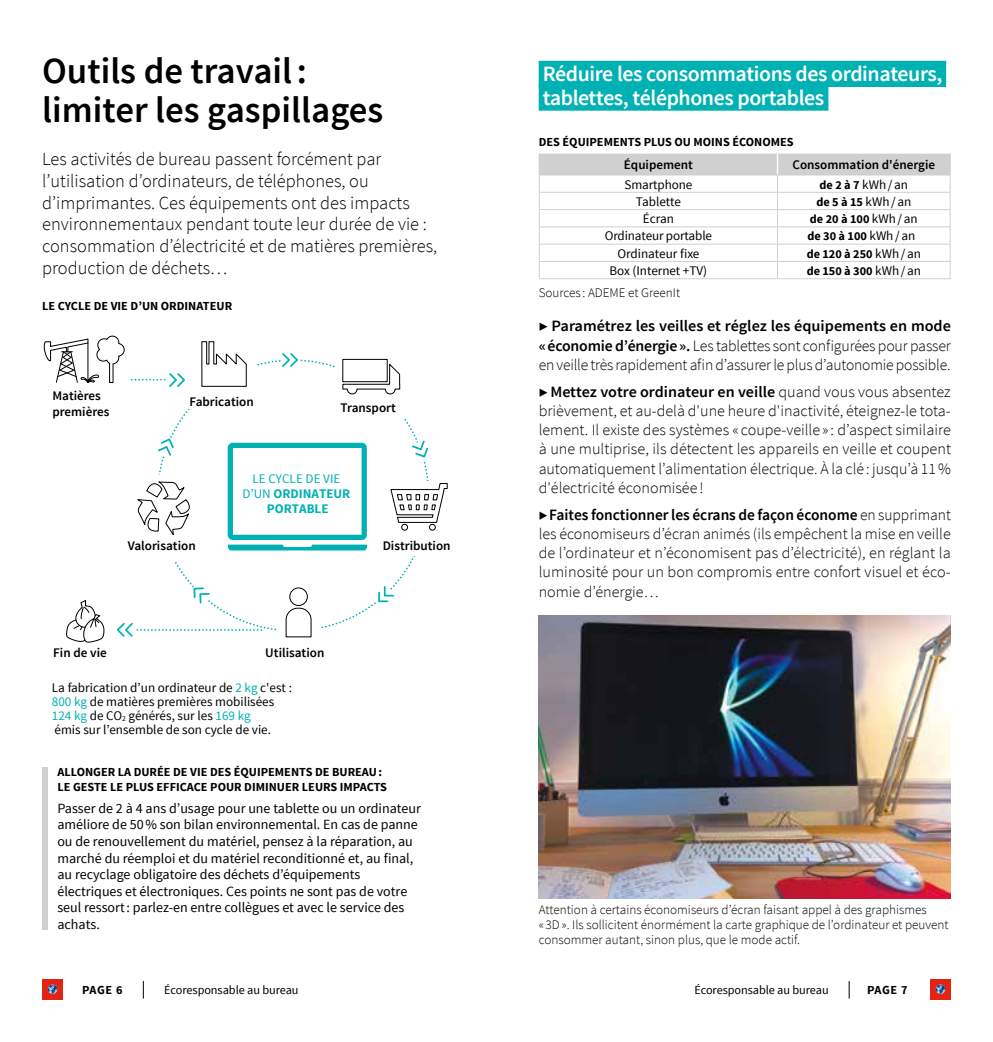
<style>
.page{position:relative;width:993px;height:1042px;background:#fff}
.page>*{position:absolute;margin:0;border:0;box-sizing:border-box;transform-origin:0 0}
.t1{font:600 36.75px/38.5px "Source Sans Pro";color:#000}
.t2{font:600 21.88px/23.6px "Source Sans Pro";letter-spacing:-.02em;color:#fff}
.t3{font:300 18.38px/21.9px "Source Sans Pro";color:#000}
.t4{font:300 15.75px/19.2px "Source Sans Pro";color:#000;text-align:justify}
.t5{font:14px/16.6px "Source Sans Pro";color:#000}
.t6{font:13.12px/14px "Source Sans Pro";color:#000}
.t7{font:300 13.12px/14.9px "Source Sans Pro";color:#000}
.t8{font:600 13.12px/16.3px "Source Sans Pro";color:#000}
.t9{font:700 13.12px/15.2px "Source Sans Pro";color:#00b1b3;text-align:center}
.t10{font:700 12.25px/14.9px "Source Sans Pro";color:#000}
.t11{font:12.25px "Source Sans Pro";letter-spacing:-.005em;color:#000}
.s1{font-weight:400}
.s2{color:#00b1b3}
.s3{font-size:7.7px}
.s4{font-weight:700;font-size:12.25px}
.s5{font-weight:400;font-size:13.12px}
.s6{font-weight:600}
</style>
<div class="page">
<svg style="left:143px;top:981px;width:1px;height:17px"></svg>
<div style="left:42px;top:979px;width:21px;height:21px;background:#e42313"></div>
<svg style="left:48px;top:984px;width:9px;height:10px"></svg>
<svg style="left:848px;top:981px;width:1px;height:17px"></svg>
<div style="left:929px;top:979px;width:21px;height:21px;background:#e42313"></div>
<svg style="left:935px;top:984px;width:9px;height:10px"></svg>
<svg style="left:201px;top:341px;width:46px;height:46px"></svg>
<svg style="left:342px;top:359px;width:58px;height:35px"></svg>
<svg style="left:390px;top:483px;width:57px;height:47px"></svg>
<svg style="left:137px;top:482px;width:53px;height:53px"></svg>
<svg style="left:66px;top:600px;width:38px;height:43px"></svg>
<div style="left:289px;top:588px;width:18px;height:18px;border:1px solid #000;border-radius:50%"></div>
<svg style="left:285px;top:608px;width:26px;height:29px"></svg>
<svg style="left:280px;top:353px;width:18px;height:14px"></svg>
<svg style="left:411px;top:439px;width:17px;height:24px"></svg>
<svg style="left:158px;top:436px;width:16px;height:22px"></svg>
<svg style="left:189px;top:582px;width:24px;height:23px"></svg>
<svg style="left:117px;top:621px;width:144px;height:16px"></svg>
<svg style="left:43px;top:336px;width:142px;height:51px"></svg>
<svg style="left:372px;top:585px;width:23px;height:21px"></svg>
<svg style="left:228px;top:443px;width:139px;height:107px"></svg>
<div style="left:42px;top:767px;width:5px;height:162px;background:#d0d0d0"></div>
<div style="left:538px;top:61px;width:407px;height:26px;background:#00b1b3"></div>
<div style="left:538px;top:84px;width:290px;height:27px;background:#00b1b3"></div>
<hr style="left:538px;top:278px;width:239px;height:1px;background:#d0d0d0">
<hr style="left:777px;top:278px;width:173px;height:1px;background:#d0d0d0">
<svg style="left:538px;top:154px;width:412px;height:124px"></svg>
<img style="left:538px;top:615px;width:412px;height:283px">
<h1 class="t1" style="left:42px;top:53px;width:342px">Outils de travail: limiter les gaspillages</h1>
<p class="t3" style="left:42px;top:148px;width:396px">Les activités de bureau passent forcément par l’utilisation d’ordinateurs, de téléphones, ou d’imprimantes. Ces équipements ont des impacts environnementaux pendant toute leur durée de vie : consommation d’électricité et de matières premières, production de déchets…</p>
<p class="t10" style="left:42px;top:299px;width:191px">LE CYCLE DE VIE D’UN ORDINATEUR</p>
<p class="t8" style="left:52px;top:388px;width:59px">Matières premières</p>
<p class="t8" style="left:189px;top:393px;width:66px">Fabrication</p>
<p class="t8" style="left:340px;top:399px;width:57px">Transport</p>
<p class="t9" style="left:242px;top:471px;width:109px"><span class="s1">LE CYCLE DE VIE<br>D’UN</span> ORDINATEUR<br>PORTABLE</p>
<p class="t8" style="left:128px;top:538px;width:69px">Valorisation</p>
<p class="t8" style="left:382px;top:538px;width:69px">Distribution</p>
<p class="t8" style="left:53px;top:644px;width:55px">Fin de vie</p>
<p class="t8" style="left:265px;top:644px;width:61px">Utilisation</p>
<p class="t6" style="left:52px;top:681px;width:241px">La fabrication d’un ordinateur de <span class="s2">2 kg</span> c'est :<br><span class="s2">800 kg</span> de matières premières mobilisées <span class="s2">124 kg</span> de CO<span class="s3">2</span> générés, sur les <span class="s2">169 kg<br></span>émis sur l’ensemble de son cycle de vie.</p>
<p class="t10" style="left:57px;top:765px;width:331px">ALLONGER LA DURÉE DE VIE DES ÉQUIPEMENTS DE BUREAU:<br>LE GESTE LE PLUS EFFICACE POUR DIMINUER LEURS IMPACTS</p>
<p class="t5" style="left:57px;top:800px;width:365px">Passer de 2 à 4 ans d’usage pour une tablette ou un ordinateur améliore de 50% son bilan environnemental. En cas de panne ou de renouvellement du matériel, pensez à la réparation, au marché du réemploi et du matériel reconditionné et, au final, au recyclage obligatoire des déchets d’équipements électriques et électroniques. Ces points ne sont pas de votre seul ressort: parlez-en entre collègues et avec le service des achats.</p>
<h2 class="t2" style="left:542px;top:62px;width:401px">Réduire les consommations des ordinateurs, tablettes, téléphones portables</h2>
<p class="t10" style="left:538px;top:135px;width:256px">DES ÉQUIPEMENTS PLUS OU MOINS ÉCONOMES</p>
<p class="t8" style="left:623px;top:157px;width:71px">Équipement</p>
<p class="t8" style="left:792px;top:157px;width:144px">Consommation d'énergie</p>
<p class="t6" style="left:624px;top:177px;width:69px">Smartphone</p>
<p class="t6" style="left:819px;top:177px;width:90px"><span class="s4">de 2 à 7</span> kWh/an</p>
<p class="t6" style="left:635px;top:195px;width:47px">Tablette</p>
<p class="t10" style="left:816px;top:195px;width:96px">de 5 à 15 <span class="s5">kWh/an</span></p>
<p class="t6" style="left:642px;top:212px;width:33px">Écran</p>
<p class="t10" style="left:809px;top:212px;width:109px">de 20 à 100 <span class="s5">kWh/an</span></p>
<p class="t6" style="left:604px;top:229px;width:109px">Ordinateur portable</p>
<p class="t10" style="left:807px;top:229px;width:109px">de 30 à 100 <span class="s5">kWh/an</span></p>
<p class="t6" style="left:617px;top:247px;width:84px">Ordinateur fixe</p>
<p class="t10" style="left:806px;top:247px;width:116px">de 120 à 250 <span class="s5">kWh/an</span></p>
<p class="t6" style="left:609px;top:264px;width:99px">Box (Internet +TV)</p>
<p class="t10" style="left:806px;top:264px;width:116px">de 150 à 300 <span class="s5">kWh/an</span></p>
<p class="t7" style="left:538px;top:285px;width:143px">Sources : ADEME et GreenIt</p>
<p class="t4" style="left:538px;top:317px;width:413px">▶ <span class="s6">Paramétrez les veilles et réglez les équipements en mode «économie d’énergie».</span> Les tablettes sont configurées pour passer en veille très rapidement afin d’assurer le plus d’autonomie possible.</p>
<p class="t4" style="left:538px;top:382px;width:414px">▶ <span class="s6">Mettez votre ordinateur en veille</span> quand vous vous absentez brièvement, et au-delà d'une heure d'inactivité, éteignez-le tota&shy;lement. Il existe des systèmes « coupe-veille » : d’aspect similaire à une multiprise, ils détectent les appareils en veille et coupent automatiquement l’alimentation électrique. À la clé: jusqu’à 11% d'électricité économisée !</p>
<p class="t4" style="left:538px;top:505px;width:413px">▶ <span class="s6">Faites fonctionner les écrans de façon économe</span> en supprimant les économiseurs d’écran animés (ils empêchent la mise en veille de l’ordinateur et n’économisent pas d’électricité), en réglant la luminosité pour un bon compromis entre confort visuel et éco&shy;nomie d’énergie…</p>
<p class="t7" style="left:538px;top:902px;width:411px">Attention à certains économiseurs d’écran faisant appel à des graphismes<br>« 3D». Ils sollicitent énormément la carte graphique de l’ordinateur et peuvent consommer autant, sinon plus, que le mode actif.</p>
<p class="t10" style="left:82px;top:982px;width:42px">PAGE 6</p>
<p class="t11" style="left:164px;top:982px;width:136px">Écoresponsable au bureau</p>
<p class="t11" style="left:694px;top:982px;width:136px">Écoresponsable au bureau</p>
<p class="t10" style="left:866px;top:982px;width:42px">PAGE 7</p>
</div>
